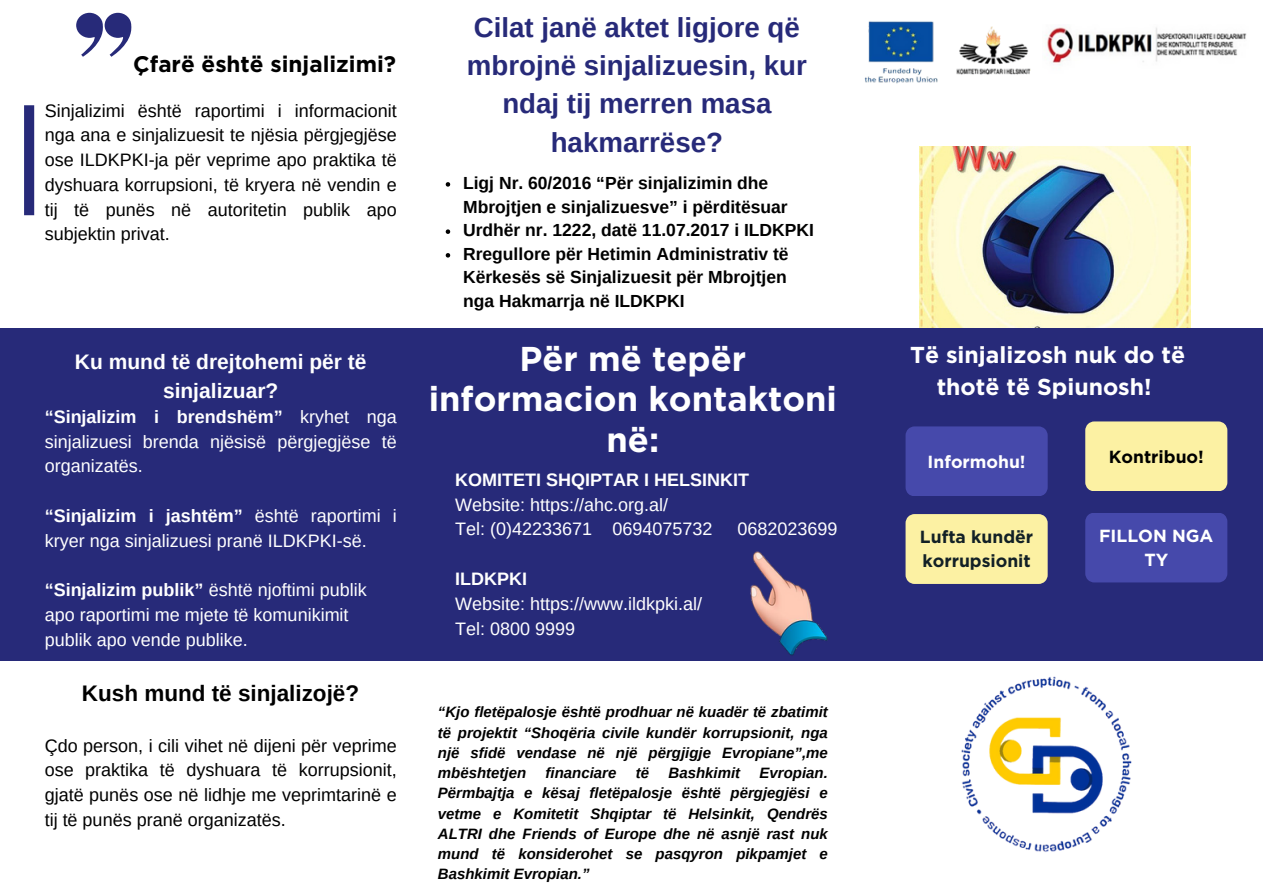
<style>
.page{position:relative;width:1263px;height:894px;background:#fff}
.page>*{position:absolute;margin:0;border:0;box-sizing:border-box;transform-origin:0 0}
.t1{font:700 34.35px/40.5px "Gotham";color:#fff;text-align:center}
.t2{font:700 27.75px/38.2px "Arimo";color:#272a79;text-align:center}
.t3{font:700 23.1px/31.5px "Gotham";color:#fff;text-align:center}
.t4{font:700 22.5px "Gotham";color:#000}
.t5{font:700 22.5px "Arimo";color:#000}
.t6{font:700 21px/29.2px "Arimo";color:#fff;text-align:center}
.t7{font:18px/24.8px "Arimo";color:#fff}
.t8{font:18px/24.8px "Arimo";color:#000;text-align:justify}
.t9{font:700 18px "Arimo";color:#fff}
.t10{font:700 17.55px/23.7px "Arimo";color:#000}
.t11{font:700 17.55px/23.7px "Gotham";color:#122026}
.t12{font:700 17.55px/23.7px "Gotham";color:#fff;text-align:center}
.t13{font:700 17.55px "Gotham";color:#000}
.t14{font:italic 700 15px/20.2px "Arimo";color:#000;text-align:justify}
.s1{font-weight:700}
</style>
<div class="page">
<img style="left:919px;top:146px;width:272px;height:181px">
<div style="left:0;top:328px;width:1263px;height:332px;background:#272a79"></div>
<div style="left:905px;top:426px;width:143px;height:70px;background:#4649ab"></div>
<div style="left:905px;top:514px;width:143px;height:69px;background:#fcf1a3"></div>
<div style="left:1085px;top:421px;width:142px;height:70px;background:#fcf1a3"></div>
<div style="left:1085px;top:513px;width:142px;height:69px;background:#4649ab"></div>
<div style="left:24px;top:105px;width:10px;height:110px;background:#272a79"></div>
<svg style="left:76px;top:13px;width:56px;height:44px"></svg>
<img style="left:880px;top:660px;width:323px;height:192px">
<img style="left:956px;top:26px;width:75px;height:49px">
<img style="left:864px;top:21px;width:74px;height:63px">
<img style="left:717px;top:551px;width:144px;height:110px">
<img style="left:1045px;top:27px;width:202px;height:39px">
<svg style="left:446px;top:182px;width:4px;height:4px"></svg>
<svg style="left:446px;top:229px;width:4px;height:5px"></svg>
<svg style="left:446px;top:253px;width:4px;height:4px"></svg>
<p class="t4" style="left:133px;top:50px;width:264px">Çfarë është sinjalizimi?</p>
<p class="t8" style="left:45px;top:98px;width:354px">Sinjalizimi është raportimi i informacionit nga ana e sinjalizuesit te njësia përgjegjëse ose ILDKPKI-ja për veprime apo praktika të dyshuara korrupsioni, të kryera në vendin e tij të punës në autoritetin publik apo subjektin privat.</p>
<p class="t6" style="left:75px;top:346px;width:293px">Ku mund të drejtohemi për të sinjalizuar?</p>
<p class="t7" style="left:45px;top:404px;width:354px;text-align:justify"><span class="s1">“Sinjalizim i brendshëm”</span> kryhet nga sinjalizuesi brenda njësisë përgjegjëse të organizatës.</p>
<p class="t7" style="left:45px;top:503px;width:354px"><span class="s1">“Sinjalizim i jashtëm”</span> është raportimi i kryer nga sinjalizuesi pranë ILDKPKI-së.</p>
<p class="t7" style="left:45px;top:577px;width:323px"><span class="s1">“Sinjalizim publik”</span> është njoftimi publik apo raportimi me mjete të komunikimit publik apo vende publike.</p>
<p class="t5" style="left:82px;top:680px;width:279px">Kush mund të sinjalizojë?</p>
<p class="t8" style="left:45px;top:732px;width:354px">Çdo person, i cili vihet në dijeni për veprime ose praktika të dyshuara të korrupsionit, gjatë punës ose në lidhje me veprimtarinë e tij të punës pranë organizatës.</p>
<p class="t2" style="left:467px;top:8px;width:341px">Cilat janë aktet ligjore që mbrojnë sinjalizuesin, kur ndaj tij merren masa hakmarrëse?</p>
<p class="t10" style="left:463px;top:171px;width:326px">Ligj Nr. 60/2016 “Për sinjalizimin dhe<br>Mbrojtjen e sinjalizuesve” i përditësuar</p>
<p class="t10" style="left:463px;top:218px;width:352px">Urdhër nr. 1222, datë 11.07.2017 i ILDKPKI</p>
<p class="t10" style="left:463px;top:242px;width:327px;text-align:justify">Rregullore për Hetimin Administrativ të Kërkesës së Sinjalizuesit për Mbrojtjen nga Hakmarrja në ILDKPKI</p>
<p class="t1" style="left:429px;top:338px;width:410px">Për më tepër informacion kontaktoni në:</p>
<p class="t3" style="left:910px;top:339px;width:277px">Të sinjalizosh nuk do të thotë të Spiunosh!</p>
<p class="t13" style="left:1109px;top:446px;width:97px">Kontribuo!</p>
<p class="t12" style="left:927px;top:450px;width:100px">Informohu!</p>
<p class="t9" style="left:455px;top:469px;width:295px">KOMITETI SHQIPTAR I HELSINKIT</p>
<p class="t7" style="left:455px;top:492px;width:214px">Website: https://ahc.org.al/</p>
<p class="t7" style="left:455px;top:516px;width:259px">Tel: (0)42233671 0694075732</p>
<p class="t7" style="left:737px;top:516px;width:102px">0682023699</p>
<p class="t9" style="left:455px;top:568px;width:73px">ILDKPKI</p>
<p class="t7" style="left:455px;top:591px;width:248px">Website: https://www.ildkpki.al/</p>
<p class="t7" style="left:455px;top:615px;width:122px">Tel: 0800 9999</p>
<p class="t14" style="left:438px;top:701px;width:391px">“Kjo fletëpalosje është prodhuar në kuadër të zbatimit të projektit “Shoqëria civile kundër korrupsionit, nga një sfidë vendase në një përgjigje Evropiane”,me mbështetjen</p>
<p class="t14" style="left:438px;top:762px;width:391px;text-indent:322px">Evropian.<br>Përmbajtja e kësaj fletëpalosje është përgjegjësi e vetme e Komitetit Shqiptar të Helsinkit, Qendrës ALTRI dhe Friends of Europe dhe në asnjë rast nuk mund të konsiderohet se pasqyron pikpamjet e Bashkimit Evropian.”</p>
<p class="t14" style="left:546px;top:762px;width:72px">financiare</p>
<p class="t14" style="left:636px;top:762px;width:15px">të</p>
<p class="t14" style="left:668px;top:762px;width:73px">Bashkimit</p>
<p class="t11" style="left:920px;top:525px;width:115px">Lufta kundër korrupsionit</p>
<p class="t12" style="left:1099px;top:523px;width:116px">FILLON NGA<br>TY</p>
</div>
